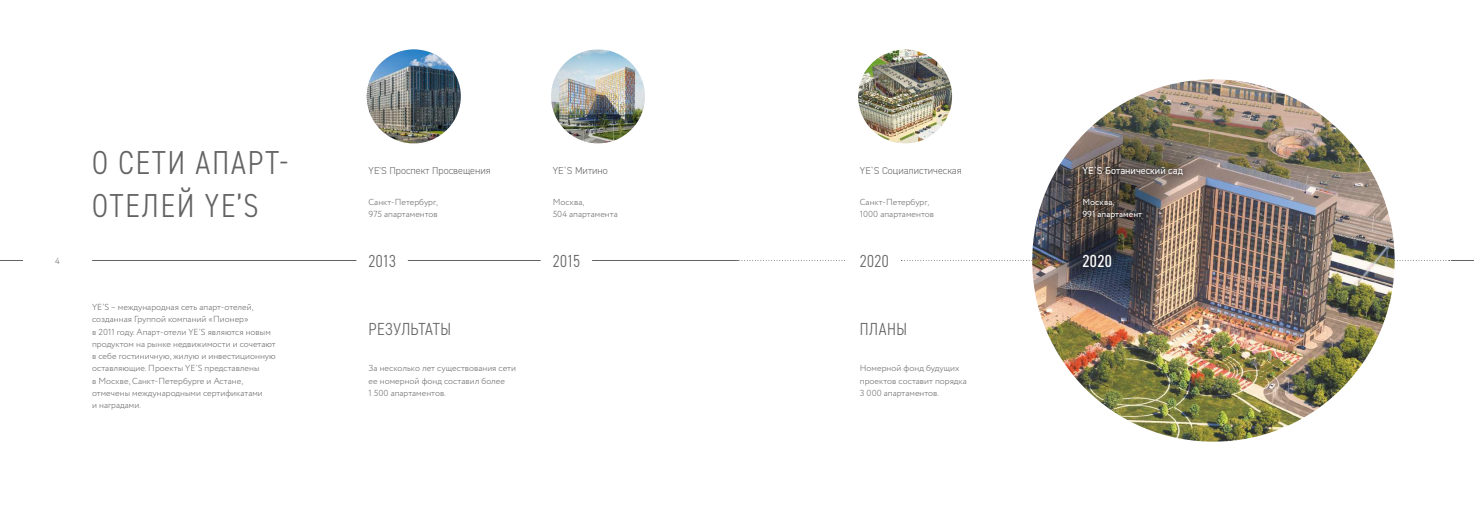
<style>
.page{position:relative;width:1474px;height:521px;background:#fff}
.page>*{position:absolute;margin:0;border:0;box-sizing:border-box;transform-origin:0 0}
.t1{font:300 33.25px/43.4px "DIN2014 Narrow";letter-spacing:.06em;color:#646363}
.t2{font:300 17.5px "DIN2014 Narrow";letter-spacing:.02em;color:#646363}
.t3{font:17.5px "DIN2014 Narrow";color:#fff}
.t4{font:300 10.06px "DIN2014";color:#646363}
.t5{font:10.06px "DIN2014";color:#fff}
.t6{font:300 8.75px/12.2px "Circe";letter-spacing:.005em;color:#646363}
.t7{font:8.75px/12.2px "Circe";letter-spacing:.005em;color:#fff}
</style>
<div class="page">
<img style="left:1032px;top:79px;width:362px;height:363px;border-radius:181px">
<img style="left:551px;top:49px;width:94px;height:94px;border-radius:47px">
<img style="left:858px;top:49px;width:94px;height:94px;border-radius:47px">
<svg style="left:737px;top:260px;width:108px;height:1px"></svg>
<img style="left:367px;top:49px;width:94px;height:94px;border-radius:46px">
<div style="left:1078px;top:162px;width:109px;height:17px;background:#000;opacity:.75"></div>
<div style="left:1078px;top:194px;width:68px;height:29px;background:#000;opacity:.75"></div>
<svg style="left:901px;top:260px;width:572px;height:1px"></svg>
<hr style="left:92px;top:260px;width:264px;height:1px;background:#646363">
<hr style="left:408px;top:260px;width:132px;height:1px;background:#646363">
<hr style="left:592px;top:260px;width:145px;height:1px;background:#646363">
<svg style="left:0;top:260px;width:23px;height:1px"></svg>
<p class="t6" style="left:55px;top:255px;width:6px">4</p>
<h1 class="t1" style="left:92px;top:141px;width:197px">О СЕТИ АПАРТ-<br>ОТЕЛЕЙ YE’S</h1>
<p class="t6" style="left:92px;top:301px;width:185px">YE’S – международная сеть апарт-отелей, созданная Группой компаний «Пионер»<br>в 2011 году. Апарт-отели YE’S являются новым продуктом на рынке недвижимости и сочетают в себе гостиничную, жилую и инвестиционную оставляющие. Проекты YE’S представлены<br>в Москве, Санкт-Петербурге и Астане, отмечены международными сертификатами<br>и наградами.</p>
<p class="t4" style="left:368px;top:164px;width:124px">YE'S Проспект Просвещения</p>
<p class="t4" style="left:553px;top:164px;width:56px">YE`S Митино</p>
<p class="t4" style="left:859px;top:164px;width:103px">YE`S Социалистическая</p>
<p class="t6" style="left:368px;top:196px;width:71px">Санкт-Петербург,<br>975 апартаментов</p>
<p class="t6" style="left:552px;top:196px;width:66px">Москва,<br>504 апартамента</p>
<p class="t6" style="left:859px;top:196px;width:76px">Санкт-Петербург,<br>1000 апартаментов</p>
<p class="t5" style="left:1082px;top:164px;width:102px">YE`S Ботанический сад</p>
<p class="t7" style="left:1082px;top:196px;width:61px">Москва,<br>991 апартамент</p>
<h2 class="t2" style="left:368px;top:251px;width:29px">2013</h2>
<h2 class="t2" style="left:552px;top:251px;width:29px">2015</h2>
<h2 class="t2" style="left:859px;top:251px;width:31px">2020</h2>
<h2 class="t3" style="left:1082px;top:250px;width:31px">2020</h2>
<h2 class="t2" style="left:368px;top:318px;width:84px">РЕЗУЛЬТАТЫ</h2>
<h2 class="t2" style="left:860px;top:318px;width:49px">ПЛАНЫ</h2>
<p class="t6" style="left:368px;top:362px;width:149px">За несколько лет существования сети ее номерной фонд составил более<br>1 500 апартаментов.</p>
<p class="t6" style="left:859px;top:362px;width:108px">Номерной фонд будущих проектов составит порядка<br>3 000 апартаментов.</p>
</div>
